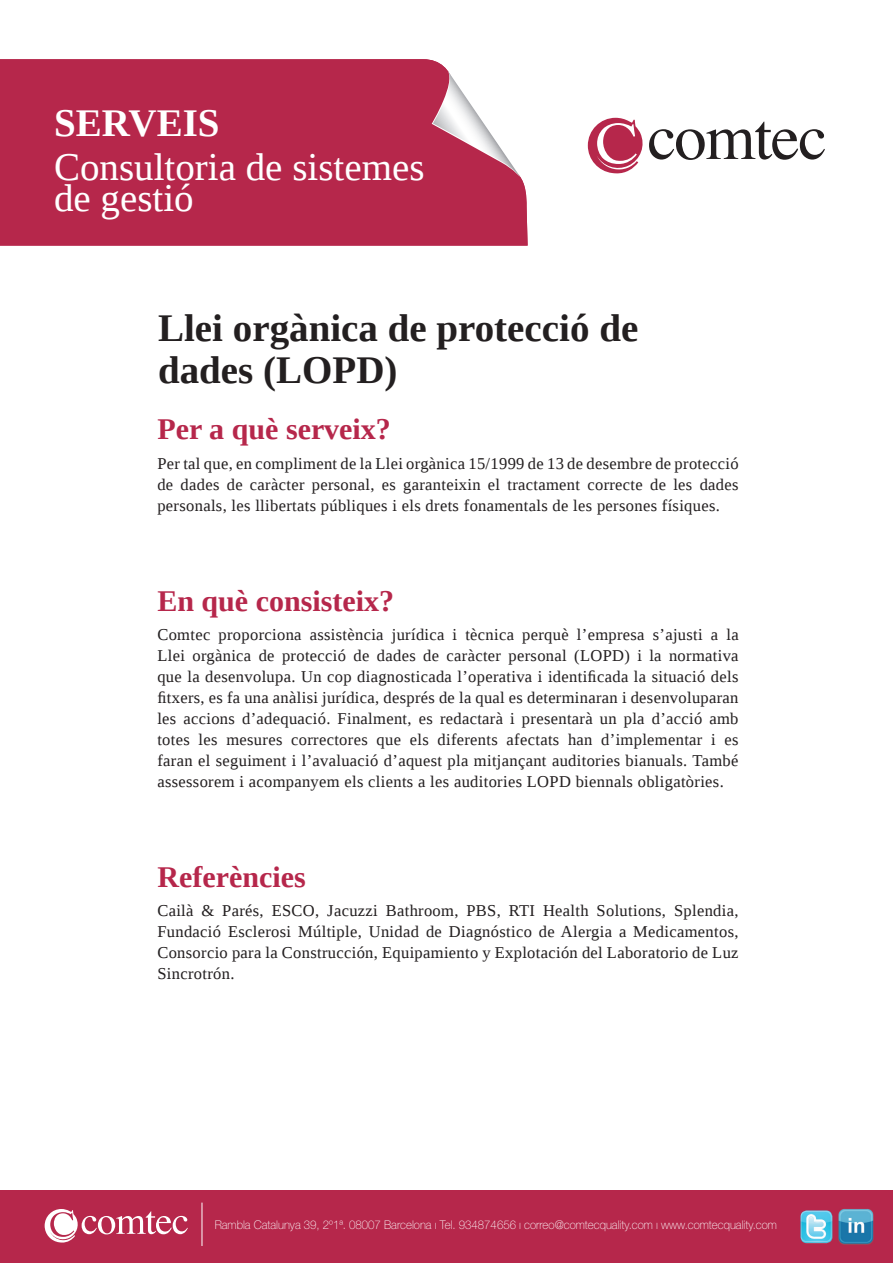
<style>
.page{position:relative;width:893px;height:1263px;background:#fff}
.page>*{position:absolute;margin:0;border:0;box-sizing:border-box;transform-origin:0 0}
.t1{font:700 39px/42px "Liberation Serif";color:#231f20}
.t2{font:39px/31.5px "Liberation Serif";color:#fff}
.t3{font:700 39px "Liberation Serif";color:#fff}
.t4{font:700 30px "Liberation Serif";color:#b6274b}
.t5{font:16.5px/21px "Liberation Serif";letter-spacing:.02em;color:#231f20;text-align:justify}
.t6{font:100 12px "Helvetica Neue LT";color:#fff;scale:.95 1}
</style>
<div class="page">
<div style="left:0;top:59px;width:528px;height:187px;background:#b6274b"></div>
<svg style="left:432px;top:71px;width:89px;height:107px"></svg>
<svg style="left:588px;top:118px;width:237px;height:56px"></svg>
<div style="left:0;top:1191px;width:892px;height:72px;background:#b6274b"></div>
<img style="left:838px;top:1209px;width:36px;height:36px">
<img style="left:800px;top:1210px;width:32px;height:33px">
<svg style="left:45px;top:1209px;width:143px;height:34px"></svg>
<hr style="left:202px;top:1202px;width:1px;height:44px;background:#fff">
<h1 class="t3" style="left:54px;top:101px;width:167px">SERVEIS</h1>
<h1 class="t2" style="left:54px;top:151px;width:372px">Consultoria de sistemes de gestió</h1>
<h1 class="t1" style="left:158px;top:307px;width:482px">Llei orgànica de protecció de dades (LOPD)</h1>
<h2 class="t4" style="left:157px;top:413px;width:235px">Per a què serveix?</h2>
<p class="t5" style="left:157px;top:453px;width:583px">Per tal que, en compliment de la Llei orgànica 15/1999 de 13 de desembre de protecció de dades de caràcter personal, es garanteixin el tractament correcte de les dades personals, les llibertats públiques i els drets fonamentals de les persones físiques.</p>
<h2 class="t4" style="left:157px;top:584px;width:238px">En què consisteix?</h2>
<p class="t5" style="left:157px;top:624px;width:583px">Comtec proporciona assistència jurídica i tècnica perquè l’empresa s’ajusti a la Llei orgànica de protecció de dades de caràcter personal (LOPD) i la normativa que la desenvolupa. Un cop diagnosticada l’operativa i identificada la situació dels fitxers, es fa una anàlisi jurídica, després de la qual es determinaran i desenvoluparan les accions d’adequació. Finalment, es redactarà i presentarà un pla d’acció amb totes les mesures correctores que els diferents afectats han d’implementar i es faran el seguiment i l’avaluació d’aquest pla mitjançant auditories bianuals. També assessorem i acompanyem els clients a les auditories LOPD biennals obligatòries.</p>
<h2 class="t4" style="left:157px;top:860px;width:150px">Referències</h2>
<p class="t5" style="left:157px;top:900px;width:583px">Cailà &amp; Parés, ESCO, Jacuzzi Bathroom, PBS, RTI Health Solutions, Splendia, Fundació Esclerosi Múltiple, Unidad de Diagnóstico de Alergia a Medicamentos, Consorcio para la Construcción, Equipamiento y Explotación del Laboratorio de Luz Sincrotrón.</p>
<p class="t6" style="left:215px;top:1218px;width:593px">Rambla Catalunya 39, 2º1ª. 08007 Barcelona ı Tel. 934874656 ı correo@comtecquality.com ı www.comtecquality.com</p>
</div>
